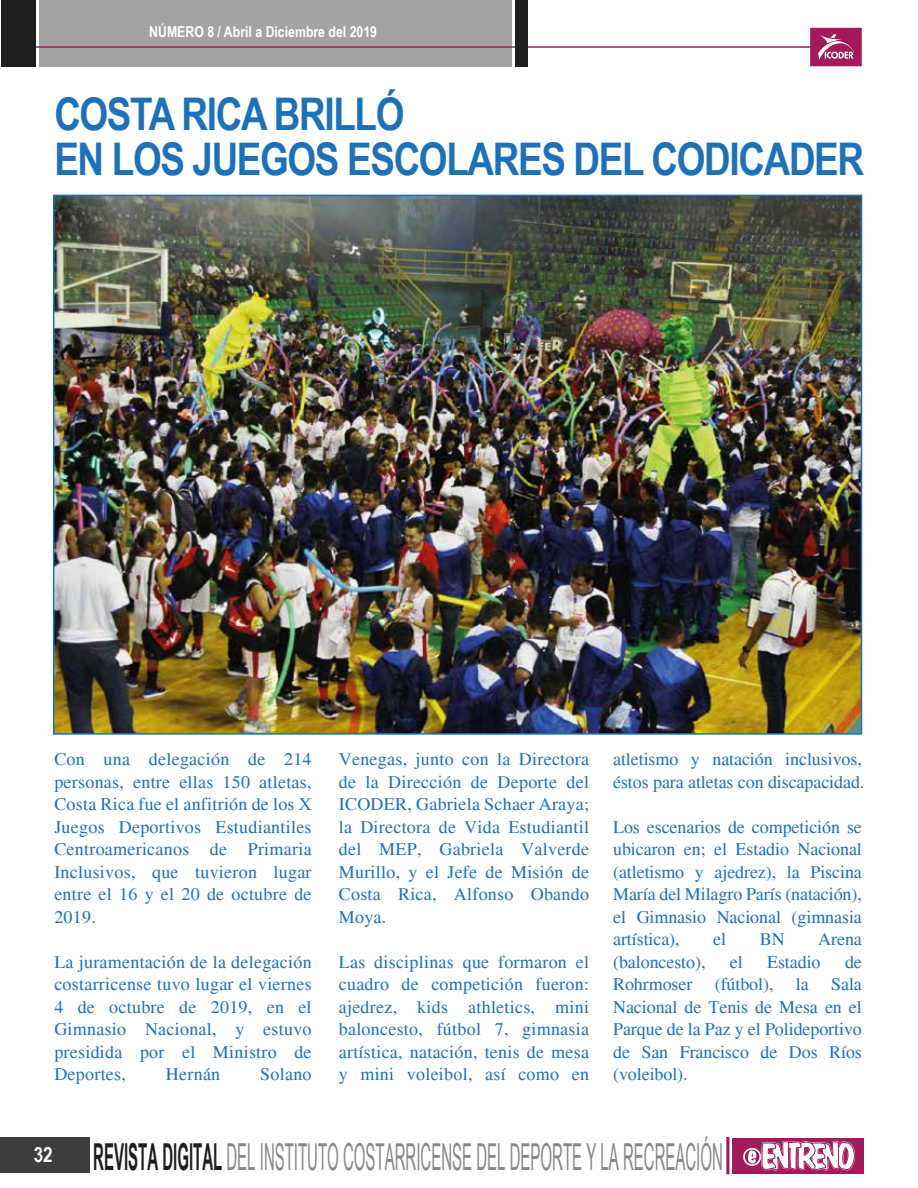
<style>
.page{position:relative;width:918px;height:1188px;background:#fff}
.page>*{position:absolute;margin:0;border:0;box-sizing:border-box;transform-origin:0 0}
.t1{font:700 45px/45px "Arial Narrow";letter-spacing:-.03em;color:#1d71b8}
.t2{font:37.2px "Arial Narrow";color:#878787;scale:.49 1}
.t3{font:18px/22.5px "Times";letter-spacing:.015em;color:#1d71b8;text-align:justify}
.t4{font:18px/22.5px "Times";letter-spacing:-.005em;color:#1d71b8}
.t5{font:700 15px "Arial Narrow";color:#fff}
.s1{font-weight:700;color:#1e1e1c}
</style>
<div class="page">
<div style="left:733px;top:1138px;width:131px;height:36px;background:#a21a5b"></div>
<hr style="left:726px;top:1137px;width:3px;height:37px;background:#a21a5b">
<div style="left:0;top:1137px;width:89px;height:36px;background:#3d3d3b"></div>
<svg style="left:748px;top:1140px;width:107px;height:31px"></svg>
<div style="left:743px;top:1148px;width:18px;height:18px;border:1px solid #fff;border-radius:50%"></div>
<div style="left:744px;top:1149px;width:16px;height:16px;border:1px solid #fff;border-radius:50%"></div>
<div style="left:39px;top:1px;width:473px;height:66px;background:#a4a3a3"></div>
<div style="left:810px;top:28px;width:52px;height:38px;background:#a21a5b;border:2px solid #a21a5b"></div>
<hr style="left:27px;top:46px;width:791px;height:2px;background:#a21a5b">
<div style="left:516px;top:1px;width:12px;height:66px;background:#1e1e1c"></div>
<div style="left:1px;top:1px;width:35px;height:66px;background:#1e1e1c"></div>
<svg style="left:818px;top:34px;width:36px;height:26px"></svg>
<img style="left:56px;top:198px;width:803px;height:534px">
<p class="t5" style="left:149px;top:21px;width:229px">NÚMERO 8 / Abril a Diciembre del 2019</p>
<h1 class="t1" style="left:54px;top:89px;width:811px">COSTA RICA BRILLÓ<br>EN LOS JUEGOS ESCOLARES DEL CODICADER</h1>
<p class="t3" style="left:54px;top:748px;width:259px">Con una delegación de 214 personas, entre ellas 150 atletas, Costa Rica fue el anfitrión de los X Juegos Deportivos Estudiantiles Centroamericanos de Primaria Inclusivos, que tuvieron lugar entre el 16 y el 20 de octubre de 2019.</p>
<p class="t3" style="left:54px;top:951px;width:259px">La juramentación de la delegación costarricense tuvo lugar el viernes 4 de octubre de 2019, en el Gimnasio Nacional, y estuvo presidida por el Ministro de Deportes,</p>
<p class="t3" style="left:166px;top:1063px;width:56px">Hernán</p>
<p class="t3" style="left:260px;top:1063px;width:53px">Solano</p>
<p class="t3" style="left:339px;top:748px;width:252px">Venegas, junto con la Directora de la Dirección de Deporte del ICODER, Gabriela Schaer Araya; la Directora de Vida Estudiantil del MEP, Gabriela Valverde Murillo, y el Jefe de Misión de Costa Rica, Alfonso Obando Moya.</p>
<p class="t3" style="left:339px;top:951px;width:252px">Las disciplinas que formaron el cuadro de competición fueron: ajedrez, kids athletics, mini baloncesto, fútbol 7, gimnasia artística, natación, tenis de mesa y mini voleibol, así como en</p>
<p class="t4" style="left:613px;top:748px;width:253px">atletismo y natación inclusivos, éstos para atletas con discapacidad.</p>
<p class="t3" style="left:613px;top:816px;width:250px">Los escenarios de competición se ubicaron en; el Estadio Nacional (atletismo y ajedrez), la Piscina María del Milagro París (natación), el Gimnasio Nacional (gimnasia artística),</p>
<p class="t3" style="left:713px;top:928px;width:14px">el</p>
<p class="t3" style="left:760px;top:928px;width:26px">BN</p>
<p class="t3" style="left:818px;top:928px;width:45px">Arena</p>
<p class="t3" style="left:613px;top:951px;width:250px;text-indent:232px">de Rohrmoser (fútbol), la Sala Nacional de Tenis de Mesa en el Parque de la Paz y el Polideportivo de San Francisco de Dos Ríos (voleibol).</p>
<p class="t4" style="left:613px;top:951px;width:94px">(baloncesto),</p>
<p class="t3" style="left:730px;top:951px;width:14px">el</p>
<p class="t4" style="left:767px;top:951px;width:55px">Estadio</p>
<h2 class="t2" style="left:34px;top:1129px;width:1408px"><sup>32</sup> <span class="s1">REVISTA DIGITAL</span> DEL INSTITUTO COSTARRICENSE DEL DEPORTE Y LA RECREACIÓN</h2>
</div>
